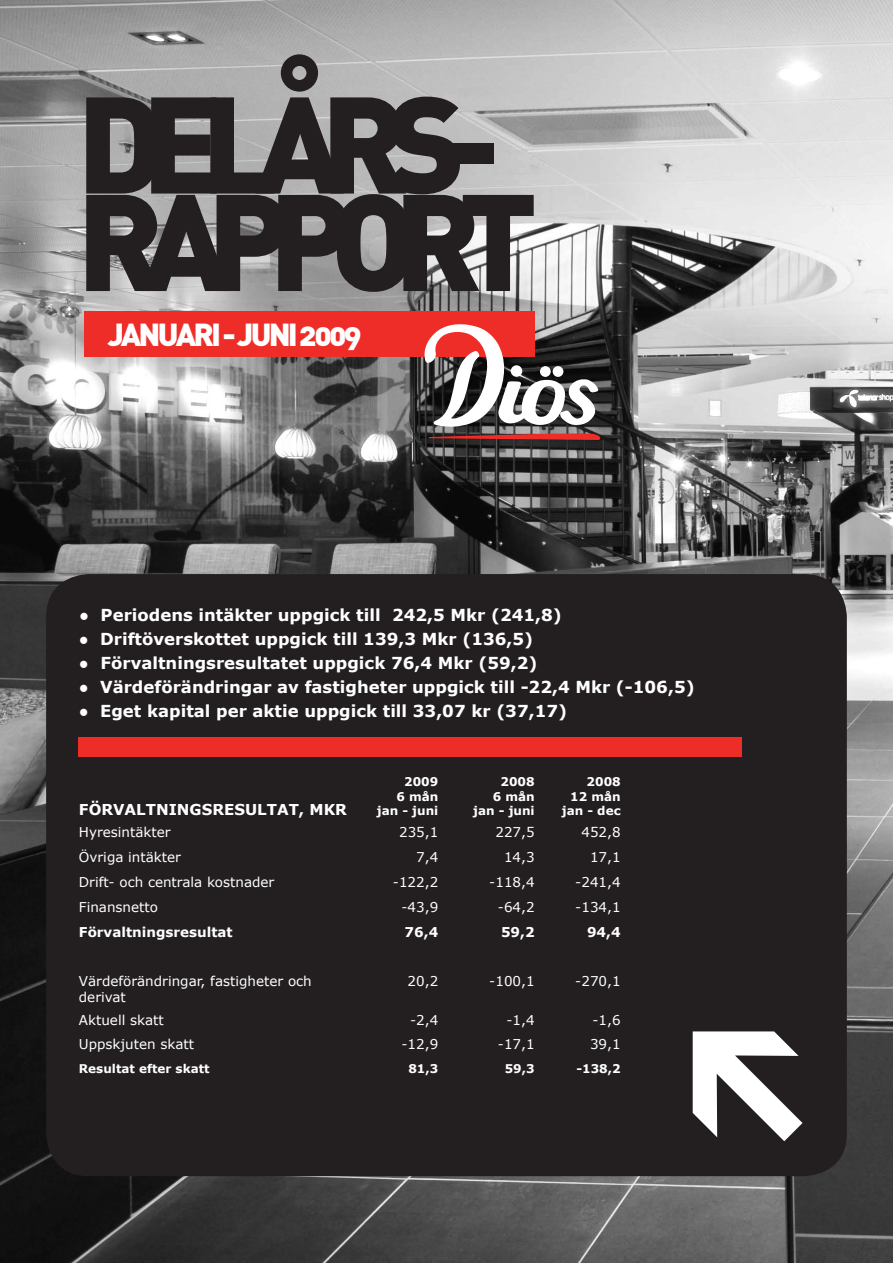
<style>
.page{position:relative;width:893px;height:1263px;background:#fff}
.page>*{position:absolute;margin:0;border:0;box-sizing:border-box;transform-origin:0 0}
.t1{font:135px/97.5px "DIN Black Alternate";letter-spacing:-.17em;color:#231f20}
.t2{font:31.5px "DIN Black Alternate";letter-spacing:-.09em;color:#fff}
.t3{font:700 16.5px "Verdana";color:#fff}
.t4{font:700 15px "Verdana";color:#fff}
.t5{font:13.5px/16.2px "Verdana";color:#fff}
.t6{font:700 13.5px "Verdana";color:#fff}
.t7{font:700 12px/14.4px "Verdana";color:#fff;text-align:right}
.s1{font-weight:400}
</style>
<div class="page">
<img style="left:0;top:0;width:893px;height:1262px">
<div style="left:46px;top:574px;width:801px;height:602px;background:#231f20;border-radius:43px"></div>
<div style="left:78px;top:737px;width:664px;height:20px;background:#ee2d28"></div>
<svg style="left:693px;top:1031px;width:109px;height:110px"></svg>
<div style="left:84px;top:311px;width:450px;height:46px;background:#ee2d28"></div>
<svg style="left:424px;top:324px;width:176px;height:116px"></svg>
<h1 class="t1" style="left:77px;top:89px;width:463px">DELÅRS-<br>RAPPORT</h1>
<h2 class="t2" style="left:108px;top:313px;width:255px">JANUARI - JUNI 2009</h2>
<p class="t3" style="left:79px;top:605px;width:484px"><span class="s1">●</span> Periodens intäkter uppgick till 242,5 Mkr (241,8)</p>
<p class="t3" style="left:79px;top:629px;width:456px">● Driftöverskottet uppgick till 139,3 Mkr (136,5)</p>
<p class="t3" style="left:79px;top:653px;width:460px"><span class="s1">●</span> Förvaltningsresultatet uppgick 76,4 Mkr (59,2)</p>
<p class="t3" style="left:79px;top:677px;width:617px">● Värdeförändringar av fastigheter uppgick till -22,4 Mkr (-106,5)</p>
<p class="t3" style="left:79px;top:701px;width:490px">● Eget kapital per aktie uppgick till 33,07 kr (37,17)</p>
<p class="t4" style="left:79px;top:800px;width:270px">FÖRVALTNINGSRESULTAT, MKR</p>
<p class="t7" style="left:377px;top:774px;width:63px">2009<br>6 mån jan - juni</p>
<p class="t7" style="left:473px;top:774px;width:63px">2008<br>6 mån jan - juni</p>
<p class="t7" style="left:562px;top:774px;width:60px">2008<br>12 mån jan - dec</p>
<p class="t5" style="left:79px;top:824px;width:93px">Hyresintäkter</p>
<p class="t5" style="left:399px;top:824px;width:41px">235,1</p>
<p class="t5" style="left:495px;top:824px;width:41px">227,5</p>
<p class="t5" style="left:581px;top:824px;width:41px">452,8</p>
<p class="t5" style="left:79px;top:849px;width:104px">Övriga intäkter</p>
<p class="t5" style="left:416px;top:849px;width:24px">7,4</p>
<p class="t5" style="left:504px;top:849px;width:32px">14,3</p>
<p class="t5" style="left:590px;top:849px;width:32px">17,1</p>
<p class="t5" style="left:79px;top:873px;width:197px">Drift- och centrala kostnader</p>
<p class="t5" style="left:393px;top:873px;width:47px">-122,2</p>
<p class="t5" style="left:489px;top:873px;width:47px">-118,4</p>
<p class="t5" style="left:575px;top:873px;width:47px">-241,4</p>
<p class="t5" style="left:79px;top:898px;width:81px">Finansnetto</p>
<p class="t5" style="left:401px;top:898px;width:38px">-43,9</p>
<p class="t5" style="left:498px;top:898px;width:38px">-64,2</p>
<p class="t5" style="left:575px;top:898px;width:47px">-134,1</p>
<p class="t6" style="left:79px;top:923px;width:155px">Förvaltningsresultat</p>
<p class="t6" style="left:405px;top:923px;width:35px">76,4</p>
<p class="t6" style="left:501px;top:923px;width:35px">59,2</p>
<p class="t6" style="left:587px;top:923px;width:35px">94,4</p>
<p class="t5" style="left:79px;top:973px;width:234px">Värdeförändringar, fastigheter och derivat</p>
<p class="t5" style="left:408px;top:973px;width:32px">20,2</p>
<p class="t5" style="left:489px;top:973px;width:47px">-100,1</p>
<p class="t5" style="left:575px;top:973px;width:47px">-270,1</p>
<p class="t5" style="left:79px;top:1011px;width:87px">Aktuell skatt</p>
<p class="t5" style="left:410px;top:1011px;width:30px">-2,4</p>
<p class="t5" style="left:506px;top:1011px;width:30px">-1,4</p>
<p class="t5" style="left:592px;top:1011px;width:30px">-1,6</p>
<p class="t5" style="left:79px;top:1036px;width:117px">Uppskjuten skatt</p>
<p class="t5" style="left:401px;top:1036px;width:38px">-12,9</p>
<p class="t5" style="left:498px;top:1036px;width:38px">-17,1</p>
<p class="t5" style="left:590px;top:1036px;width:32px">39,1</p>
<p class="t7" style="left:79px;top:1061px;width:132px">Resultat efter skatt</p>
<p class="t7" style="left:408px;top:1061px;width:31px">81,3</p>
<p class="t7" style="left:505px;top:1061px;width:31px">59,3</p>
<p class="t7" style="left:576px;top:1061px;width:46px">-138,2</p>
</div>
